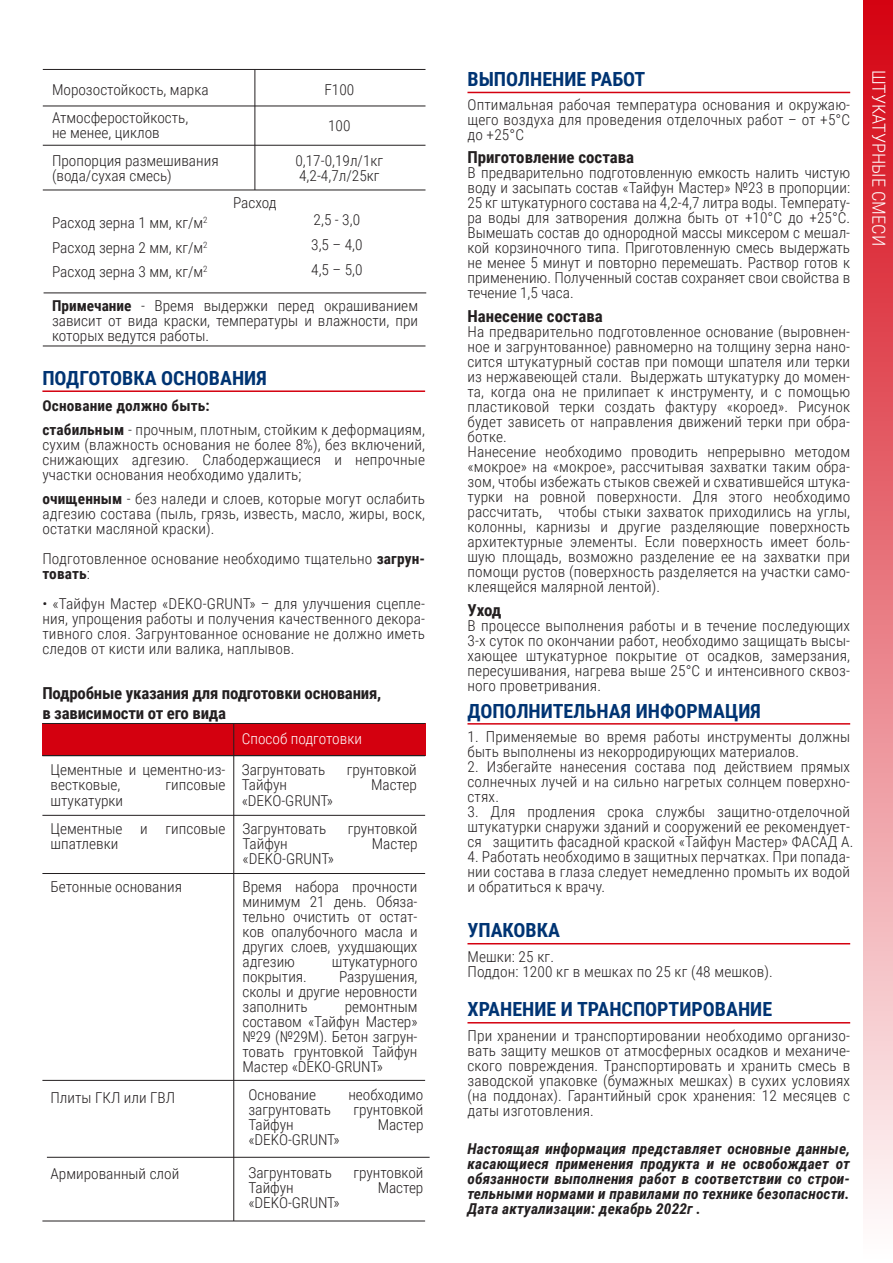
<style>
.page{position:relative;width:893px;height:1263px;background:#fff}
.page>*{position:absolute;margin:0;border:0;box-sizing:border-box;transform-origin:0 0}
.t1{font:700 19.5px "Roboto Condensed";color:#003473}
.t2{font:300 18px "Roboto Condensed";color:#fff}
.t3{font:700 16.5px/19.8px "Roboto Condensed";letter-spacing:-.01em;color:#231f20}
.t4{font:300 15px/15px "Roboto Condensed";letter-spacing:.01em;color:#231f20;text-align:justify}
.t5{font:italic 700 15px/15px "Roboto Condensed";letter-spacing:.01em;color:#231f20;text-align:justify}
.t6{font:300 15px "Roboto Condensed";color:#fff}
.s1{font-weight:700}
</style>
<div class="page">
<div style="left:863px;top:0;width:30px;height:1263px;background:linear-gradient(to bottom,#d40210,#fff)"></div>
<hr style="left:42px;top:390px;width:383px;height:2px;background:#d4000f">
<hr style="left:467px;top:723px;width:383px;height:2px;background:#d4000f">
<hr style="left:467px;top:1022px;width:383px;height:1px;background:#d4000f">
<hr style="left:467px;top:943px;width:383px;height:1px;background:#d4000f">
<hr style="left:467px;top:92px;width:383px;height:1px;background:#d4000f">
<hr style="left:43px;top:346px;width:382px;height:1px;background:#231f20">
<div style="left:42px;top:723px;width:212px;height:32px;background:#d4000f"></div>
<div style="left:254px;top:723px;width:171px;height:32px;background:#d4000f"></div>
<hr style="left:42px;top:815px;width:383px;height:1px;background:#231f20">
<hr style="left:42px;top:873px;width:383px;height:1px;background:#231f20">
<hr style="left:42px;top:1080px;width:383px;height:1px;background:#231f20">
<hr style="left:42px;top:755px;width:383px;height:1px;background:#231f20">
<hr style="left:233px;top:724px;width:1px;height:497px;background:#231f20">
<hr style="left:42px;top:723px;width:383px;height:1px;background:#231f20">
<hr style="left:42px;top:1221px;width:383px;height:1px;background:#231f20">
<hr style="left:47px;top:1157px;width:383px;height:1px;background:#231f20">
<hr style="left:43px;top:69px;width:382px;height:1px;background:#231f20">
<hr style="left:255px;top:69px;width:1px;height:121px;background:#231f20">
<hr style="left:43px;top:106px;width:382px;height:1px;background:#231f20">
<hr style="left:43px;top:145px;width:382px;height:1px;background:#231f20">
<hr style="left:43px;top:190px;width:382px;height:1px;background:#231f20">
<hr style="left:44px;top:293px;width:382px;height:1px;background:#231f20">
<p class="t4" style="left:52px;top:81px;width:158px">Морозостойкость, марка</p>
<p class="t4" style="left:52px;top:110px;width:138px">Атмосферостойкость, не менее, циклов</p>
<p class="t4" style="left:52px;top:153px;width:168px">Пропорция размешивания (вода/сухая смесь)</p>
<p class="t4" style="left:52px;top:209px;width:157px;line-height:24.9px">Расход зерна 1 мм, кг/м<sup>2<br></sup>Расход зерна 2 мм, кг/м<sup>2<br></sup>Расход зерна 3 мм, кг/м<sup>2</sup></p>
<p class="t4" style="left:233px;top:194px;width:45px">Расход</p>
<p class="t4" style="left:324px;top:81px;width:31px">F100</p>
<p class="t4" style="left:328px;top:117px;width:24px">100</p>
<p class="t4" style="left:295px;top:153px;width:89px">0,17-0,19л/1кг<br>4,2-4,7л/25кг</p>
<p class="t4" style="left:311px;top:207px;width:53px;line-height:24.9px;text-align:left">2,5 - 3,0<br>3,5 – 4,0<br>4,5 – 5,0</p>
<p class="t4" style="left:52px;top:297px;width:368px"><span class="s1">Примечание</span> - Время выдержки перед окрашиванием зависит от вида краски, температуры и влажности, при которых ведутся работы.</p>
<h1 class="t1" style="left:42px;top:364px;width:226px">ПОДГОТОВКА ОСНОВАНИЯ</h1>
<p class="t4" style="left:42px;top:393px;width:384px;line-height:24px"><span class="s1">Основание должно быть:<br>стабильным</span> - прочным, плотным, стойким к деформациям,</p>
<p class="t4" style="left:42px;top:436px;width:384px">сухим (влажность основания не более 8%), без включений, снижающих адгезию. Слабодержащиеся и непрочные участки основания необходимо удалить;</p>
<p class="t4" style="left:42px;top:490px;width:384px"><span class="s1">очищенным</span> - без наледи и слоев, которые могут ослабить адгезию состава (пыль, грязь, известь, масло, жиры, воск, остатки масляной краски).</p>
<p class="t4" style="left:42px;top:550px;width:384px">Подготовленное основание необходимо тщательно <span class="s1">загрун&shy;товать</span>:</p>
<p class="t4" style="left:42px;top:595px;width:384px">• «Тайфун Мастер «DEKO-GRUNT» – для улучшения сцепле&shy;ния, упрощения работы и получения качественного декора&shy;тивного слоя. Загрунтованное основание не должно иметь следов от кисти или валика, наплывов.</p>
<p class="t3" style="left:42px;top:683px;width:340px">Подробные указания для подготовки основания, в зависимости от его вида</p>
<p class="t4" style="left:51px;top:762px;width:176px">Цементные и цементно-из&shy;вестковые,</p>
<p class="t4" style="left:166px;top:777px;width:61px">гипсовые</p>
<p class="t4" style="left:51px;top:785px;width:176px;line-height:28.2px">штукатурки<br>Цементные и гипсовые</p>
<p class="t4" style="left:51px;top:835px;width:69px">шпатлевки</p>
<p class="t4" style="left:51px;top:878px;width:133px">Бетонные основания</p>
<p class="t6" style="left:242px;top:728px;width:122px">Способ подготовки</p>
<p class="t4" style="left:242px;top:762px;width:85px">Загрунтовать</p>
<p class="t4" style="left:347px;top:762px;width:71px">грунтовкой</p>
<p class="t4" style="left:242px;top:777px;width:47px">Тайфун</p>
<p class="t4" style="left:371px;top:777px;width:47px">Мастер</p>
<p class="t4" style="left:242px;top:792px;width:93px">«DEKO-GRUNT»</p>
<p class="t4" style="left:243px;top:820px;width:85px">Загрунтовать</p>
<p class="t4" style="left:348px;top:820px;width:71px">грунтовкой</p>
<p class="t4" style="left:243px;top:835px;width:47px">Тайфун</p>
<p class="t4" style="left:372px;top:835px;width:47px">Мастер</p>
<p class="t4" style="left:243px;top:844px;width:176px;line-height:28.2px">«DEKO-GRUNT»<br>Время набора прочности</p>
<p class="t4" style="left:243px;top:893px;width:177px">минимум 21 день. Обяза&shy;тельно очистить от остат&shy;ков опалубочного масла и других слоев, ухудшающих адгезию</p>
<p class="t4" style="left:332px;top:953px;width:87px">штукатурного</p>
<p class="t4" style="left:243px;top:968px;width:176px;text-indent:96px">Разрушения, сколы и другие неровности заполнить</p>
<p class="t4" style="left:243px;top:968px;width:66px">покрытия.</p>
<p class="t4" style="left:243px;top:998px;width:176px;text-indent:102px">ремонтным составом «Тайфун Мастер» №29 (№29М). Бетон загрун&shy;товать грунтовкой Тайфун Мастер «DEKO-GRUNT»</p>
<p class="t4" style="left:51px;top:1089px;width:126px">Плиты ГКЛ или ГВЛ</p>
<p class="t4" style="left:248px;top:1086px;width:69px">Основание</p>
<p class="t4" style="left:348px;top:1086px;width:77px">необходимо</p>
<p class="t4" style="left:248px;top:1101px;width:84px">загрунтовать</p>
<p class="t4" style="left:354px;top:1101px;width:71px">грунтовкой</p>
<p class="t4" style="left:248px;top:1116px;width:47px">Тайфун</p>
<p class="t4" style="left:378px;top:1116px;width:47px">Мастер</p>
<p class="t4" style="left:248px;top:1131px;width:93px">«DEKO-GRUNT»</p>
<p class="t4" style="left:51px;top:1165px;width:130px">Армированный слой</p>
<p class="t4" style="left:248px;top:1164px;width:85px">Загрунтовать</p>
<p class="t4" style="left:354px;top:1164px;width:71px">грунтовкой</p>
<p class="t4" style="left:248px;top:1179px;width:47px">Тайфун</p>
<p class="t4" style="left:378px;top:1179px;width:47px">Мастер</p>
<p class="t4" style="left:248px;top:1194px;width:93px">«DEKO-GRUNT»</p>
<h1 class="t1" style="left:467px;top:66px;width:179px">ВЫПОЛНЕНИЕ РАБОТ</h1>
<p class="t4" style="left:467px;top:97px;width:384px">Оптимальная рабочая температура основания и окружаю&shy;щего воздуха для проведения отделочных работ – от +5°С до +25°С</p>
<p class="t3" style="left:467px;top:147px;width:168px">Приготовление состава</p>
<p class="t4" style="left:467px;top:165px;width:384px">В предварительно подготовленную емкость налить чистую воду и засыпать состав «Тайфун Мастер» №23 в пропорции:<br>25 кг штукатурного состава на 4,2-4,7 литра воды. Температу&shy;ра воды для затворения должна быть от +10°С до +25°С.<br>Вымешать состав до однородной массы миксером с мешал&shy;кой корзиночного типа. Приготовленную смесь выдержать не менее 5 минут и повторно перемешать. Раствор готов к применению. Полученный состав сохраняет свои свойства в течение 1,5 часа.</p>
<p class="t3" style="left:467px;top:306px;width:137px">Нанесение состава</p>
<p class="t4" style="left:467px;top:324px;width:384px;text-align:left">На предварительно подготовленное основание (выровнен&shy;ное и загрунтованное) равномерно на толщину зерна нано&shy;сится штукатурный состав при помощи шпателя или терки из нержавеющей стали. Выдержать штукатурку до момен&shy;та, когда она не прилипает к инструменту, и с помощью пластиковой терки создать фактуру «короед». Рисунок будет зависеть от направления движений терки при обра&shy;ботке.<br>Нанесение необходимо проводить непрерывно методом «мокрое» на «мокрое», рассчитывая захватки таким обра&shy;зом, чтобы избежать стыков свежей и схватившейся штука&shy;турки на ровной поверхности. Для этого необходимо рассчитать, чтобы стыки захваток приходились на углы, колонны, карнизы и другие разделяющие поверхность архитектурные элементы. Если поверхность имеет боль&shy;шую площадь, возможно разделение ее на захватки при помощи рустов (поверхность разделяется на участки само&shy;клеящейся малярной лентой).</p>
<p class="t3" style="left:467px;top:600px;width:35px">Уход</p>
<p class="t4" style="left:467px;top:618px;width:384px">В процессе выполнения работы и в течение последующих 3-х суток по окончании работ, необходимо защищать высы&shy;хающее штукатурное покрытие от осадков, замерзания, пересушивания, нагрева выше 25°С и интенсивного сквоз&shy;ного проветривания.</p>
<h1 class="t1" style="left:467px;top:697px;width:295px">ДОПОЛНИТЕЛЬНАЯ ИНФОРМАЦИЯ</h1>
<p class="t4" style="left:467px;top:728px;width:384px">1. Применяемые во время работы инструменты должны быть выполнены из некорродирующих материалов.</p>
<p class="t4" style="left:467px;top:758px;width:384px">2. Избегайте нанесения состава под действием прямых солнечных лучей и на сильно нагретых солнцем поверхно&shy;стях.</p>
<p class="t4" style="left:467px;top:803px;width:388px;text-align:left">3. Для продления срока службы защитно-отделочной штукатурки снаружи зданий и сооружений ее рекомендует&shy;ся защитить фасадной краской «Тайфун Мастер» ФАСАД А.</p>
<p class="t4" style="left:467px;top:848px;width:384px">4. Работать необходимо в защитных перчатках. При попада&shy;нии состава в глаза следует немедленно промыть их водой и обратиться к врачу.</p>
<h1 class="t1" style="left:467px;top:917px;width:94px">УПАКОВКА</h1>
<p class="t4" style="left:467px;top:948px;width:307px">Мешки: 25 кг.<br>Поддон: 1200 кг в мешках по 25 кг (48 мешков).</p>
<h1 class="t1" style="left:467px;top:996px;width:306px">ХРАНЕНИЕ И ТРАНСПОРТИРОВАНИЕ</h1>
<p class="t4" style="left:467px;top:1027px;width:384px">При хранении и транспортировании необходимо организо&shy;вать защиту мешков от атмосферных осадков и механиче&shy;ского повреждения. Транспортировать и хранить смесь в заводской упаковке (бумажных мешках) в сухих условиях (на поддонах). Гарантийный срок хранения: 12 месяцев с даты изготовления.</p>
<p class="t5" style="left:467px;top:1140px;width:384px">Настоящая информация представляет основные данные, касающиеся применения продукта и не освобождает от обязанности выполнения работ в соответствии со строи&shy;тельными нормами и правилами по технике безопасности.<br>Дата актуализации: декабрь 2022г .</p>
<p class="t2" style="left:891px;top:70px;width:177px;rotate:90deg">ШТУКАТУРНЫЕ СМЕСИ</p>
</div>
